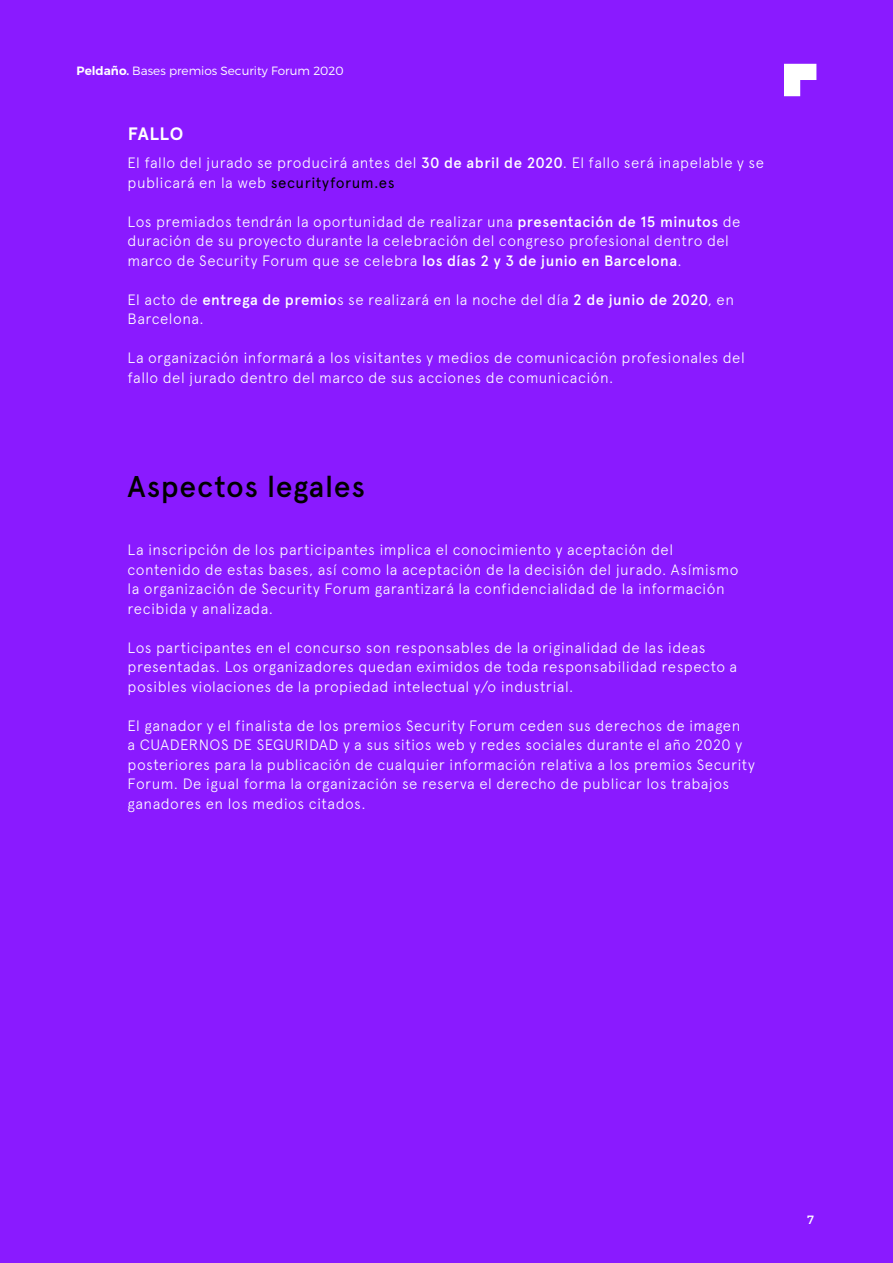
<style>
.page{position:relative;width:893px;height:1263px;background:#8a1aff}
.page>*{position:absolute;margin:0;border:0;box-sizing:border-box;transform-origin:0 0}
.t1{font:500 30px "Apercu";letter-spacing:.02em;color:#000}
.t2{font:700 18px "Apercu";letter-spacing:.03em;color:#fff}
.t3{font:300 15px/19.5px "Apercu";letter-spacing:.03em;color:#fff}
.t4{font:300 12px "Montserrat";color:#fff}
.t5{font:12px "Montserrat";color:#fff}
.s1{font-weight:600}
.s2{font-weight:500}
.s3{font-weight:400;color:#000}
</style>
<div class="page">
<svg style="left:784px;top:64px;width:32px;height:32px"></svg>
<p class="t4" style="left:77px;top:64px;width:269px"><span class="s1">Peldaño.</span> Bases premios Security Forum 2020</p>
<p class="t2" style="left:128px;top:123px;width:57px">FALLO</p>
<p class="t3" style="left:128px;top:153px;width:638px">El fallo del jurado se producirá antes del <span class="s2">30 de abril de 2020</span>. El fallo será inapelable y se publicará en la web <span class="s3">securityforum.es</span></p>
<p class="t3" style="left:128px;top:212px;width:614px">Los premiados tendrán la oportunidad de realizar una <span class="s2">presentación de 15 minutos</span> de duración de su proyecto durante la celebración del congreso profesional dentro del marco de Security Forum que se celebra <span class="s2">los días 2 y 3 de junio en Barcelona</span>.</p>
<p class="t3" style="left:128px;top:290px;width:608px">El acto de <span class="s2">entrega de premio</span>s se realizará en la noche del día <span class="s2">2 de junio de 2020</span>, en<br>Barcelona.</p>
<p class="t3" style="left:128px;top:348px;width:619px">La organización informará a los visitantes y medios de comunicación profesionales del fallo del jurado dentro del marco de sus acciones de comunicación.</p>
<p class="t1" style="left:128px;top:468px;width:239px">Aspectos legales</p>
<p class="t3" style="left:128px;top:540px;width:612px">La inscripción de los participantes implica el conocimiento y aceptación del contenido de estas bases, así como la aceptación de la decisión del jurado. Asímismo la organización de Security Forum garantizará la confidencialidad de la información recibida y analizada.</p>
<p class="t3" style="left:128px;top:638px;width:611px">Los participantes en el concurso son responsables de la originalidad de las ideas presentadas. Los organizadores quedan eximidos de toda responsabilidad respecto a posibles violaciones de la propiedad intelectual y/o industrial.</p>
<p class="t3" style="left:128px;top:716px;width:629px">El ganador y el finalista de los premios Security Forum ceden sus derechos de imagen<br>a CUADERNOS DE SEGURIDAD y a sus sitios web y redes sociales durante el año 2020 y posteriores para la publicación de cualquier información relativa a los premios Security Forum. De igual forma la organización se reserva el derecho de publicar los trabajos ganadores en los medios citados.</p>
<p class="t5" style="left:807px;top:1212px;width:8px">7</p>
</div>
